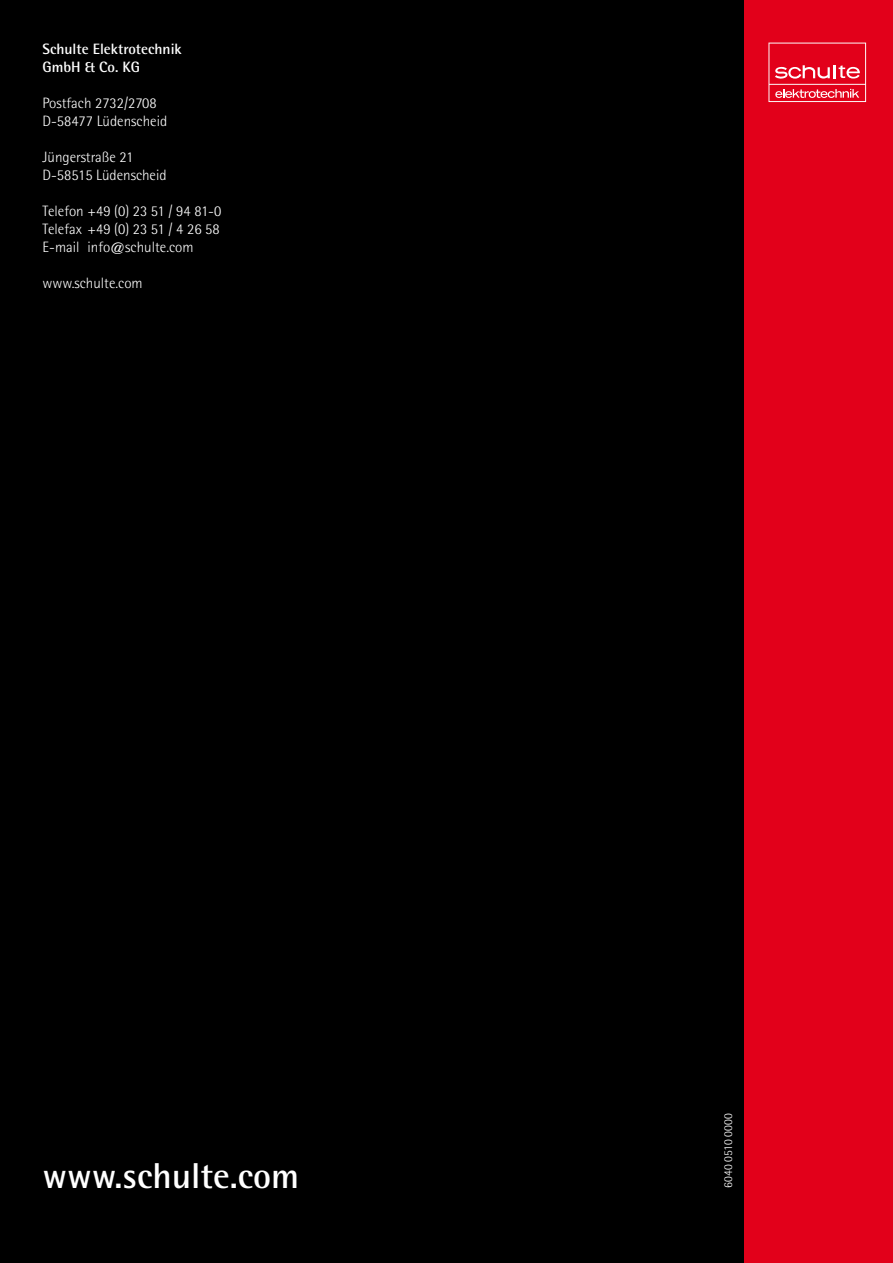
<style>
.page{position:relative;width:893px;height:1263px;background:#000}
.page>*{position:absolute;margin:0;border:0;box-sizing:border-box;transform-origin:0 0}
.t1{font:700 36px "Rotis Semi Sans";color:#fff}
.t2{font:300 15px/18px "Rotis Semi Sans";color:#fff}
.t3{font:700 15px/18px "Rotis Semi Sans";color:#fff}
.t4{font:300 12px "Rotis Semi Sans";color:#fff}
</style>
<div class="page">
<div style="left:744px;top:0;width:149px;height:1263px;background:#e2001a"></div>
<svg style="left:768px;top:43px;width:98px;height:59px"></svg>
<p class="t3" style="left:43px;top:40px;width:141px">Schulte Elektrotechnik<br>GmbH &amp; Co. KG</p>
<p class="t2" style="left:43px;top:94px;width:126px">Postfach 2732/2708<br>D-58477 Lüdenscheid</p>
<p class="t2" style="left:43px;top:148px;width:126px">Jüngerstraße 21<br>D-58515 Lüdenscheid</p>
<p class="t2" style="left:43px;top:202px;width:180px;text-align:justify">Telefon +49 (0) 23 51 / 94 81-0<br>Telefax +49 (0) 23 51 / 4 26 58<br>E-mail info@schulte.com</p>
<p class="t2" style="left:43px;top:274px;width:102px">www.schulte.com</p>
<h1 class="t1" style="left:43px;top:1153px;width:258px">www.schulte.com</h1>
<p class="t4" style="left:721px;top:1188px;width:76px;rotate:-90deg">6040 0510 0000</p>
</div>
